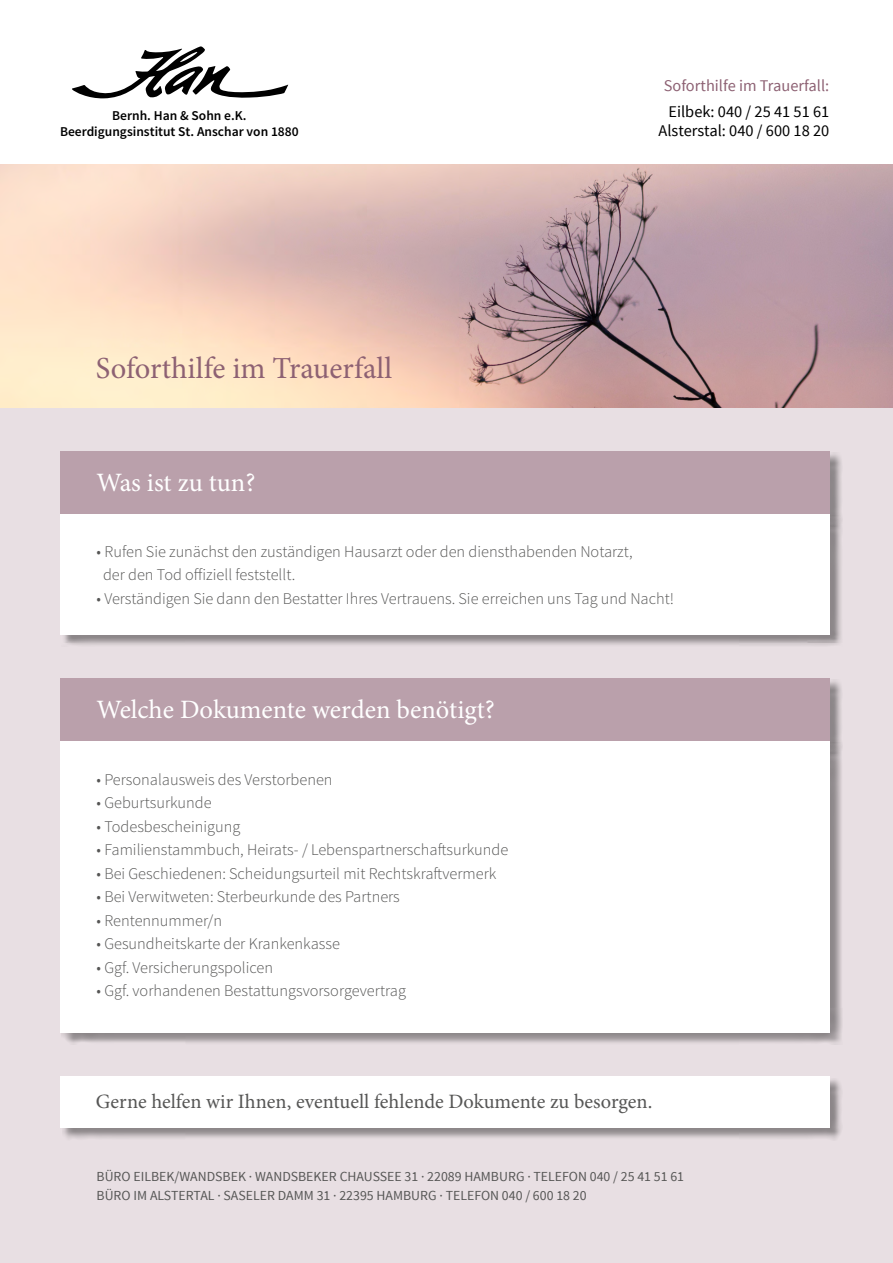
<style>
.page{position:relative;width:893px;height:1263px;background:#fff}
.page>*{position:absolute;margin:0;border:0;box-sizing:border-box;transform-origin:0 0}
.t1{font:30.6px "Minion Pro";color:#8d6173}
.t2{font:26.55px "Minion Pro";letter-spacing:-.005em;color:#fff}
.t3{font:20.4px "Minion Pro";color:#565655}
.t4{font:300 16.35px/23.4px "Source Sans Pro";color:#565655}
.t5{font:16.35px/19.6px "Source Sans Pro";color:#000;text-align:right}
.t6{font:16.35px "Source Sans Pro";color:#8d6173}
.t7{font:13.8px/19.4px "Source Sans Pro";color:#565655}
.t8{font:600 13.5px/16.2px "Source Sans Pro";color:#000;text-align:center}
</style>
<div class="page">
<div style="left:0;top:318px;width:893px;height:945px;background:#e8dfe3"></div>
<img style="left:0;top:165px;width:893px;height:242px">
<svg style="left:72px;top:46px;width:216px;height:52px"></svg>
<div style="left:60px;top:451px;width:770px;height:63px;background:#baa0ab"></div>
<div style="left:61px;top:515px;width:782px;height:132px;background:#000;opacity:.4"></div>
<div style="left:60px;top:514px;width:770px;height:120px;background:#fff"></div>
<div style="left:60px;top:678px;width:770px;height:63px;background:#baa0ab"></div>
<div style="left:61px;top:742px;width:782px;height:303px;background:#000;opacity:.4"></div>
<div style="left:60px;top:741px;width:770px;height:291px;background:#fff"></div>
<div style="left:62px;top:1078px;width:781px;height:62px;background:#000;opacity:.4"></div>
<div style="left:60px;top:1076px;width:770px;height:51px;background:#fff"></div>
<p class="t8" style="left:60px;top:107px;width:240px">Bernh. Han &amp; Sohn e.K.<br>Beerdigungsinstitut St. Anschar von 1880</p>
<h1 class="t1" style="left:96px;top:348px;width:298px">Soforthilfe im Trauerfall</h1>
<h2 class="t2" style="left:97px;top:464px;width:160px">Was ist zu tun?</h2>
<p class="t6" style="left:664px;top:76px;width:167px">Soforthilfe im Trauerfall:</p>
<p class="t5" style="left:658px;top:102px;width:172px">Eilbek: 040 / 25 41 51 61<br>Alsterstal: 040 / 600 18 20</p>
<p class="t4" style="left:103px;top:540px;width:531px;text-indent:-6px">• Rufen Sie zunächst den zuständigen Hausarzt oder den diensthabenden Notarzt, der den Tod offiziell feststellt.</p>
<p class="t4" style="left:97px;top:587px;width:579px">• Verständigen Sie dann den Bestatter Ihres Vertrauens. Sie erreichen uns Tag und Nacht!</p>
<h2 class="t2" style="left:97px;top:691px;width:400px">Welche Dokumente werden benötigt?</h2>
<p class="t4" style="left:97px;top:768px;width:238px">• Personalausweis des Verstorbenen</p>
<p class="t4" style="left:97px;top:791px;width:117px">• Geburtsurkunde</p>
<p class="t4" style="left:97px;top:815px;width:145px">• Todesbescheinigung</p>
<p class="t4" style="left:97px;top:838px;width:413px">• Familienstammbuch, Heirats- / Lebenspartnerschaftsurkunde</p>
<p class="t4" style="left:97px;top:862px;width:401px">• Bei Geschiedenen: Scheidungsurteil mit Rechtskraftvermerk</p>
<p class="t4" style="left:97px;top:885px;width:305px">• Bei Verwitweten: Sterbeurkunde des Partners</p>
<p class="t4" style="left:97px;top:909px;width:127px">• Rentennummer/n</p>
<p class="t4" style="left:97px;top:932px;width:245px">• Gesundheitskarte der Krankenkasse</p>
<p class="t4" style="left:97px;top:955px;width:178px">• Ggf. Versicherungspolicen</p>
<p class="t4" style="left:97px;top:979px;width:311px">• Ggf. vorhandenen Bestattungsvorsorgevertrag</p>
<p class="t3" style="left:96px;top:1088px;width:558px">Gerne helfen wir Ihnen, eventuell fehlende Dokumente zu besorgen.</p>
<p class="t7" style="left:97px;top:1167px;width:589px">BÜRO EILBEK/WANDSBEK · WANDSBEKER CHAUSSEE 31 · 22089 HAMBURG · TELEFON 040 / 25 41 51 61<br>BÜRO IM ALSTERTAL · SASELER DAMM 31 · 22395 HAMBURG · TELEFON 040 / 600 18 20</p>
</div>
